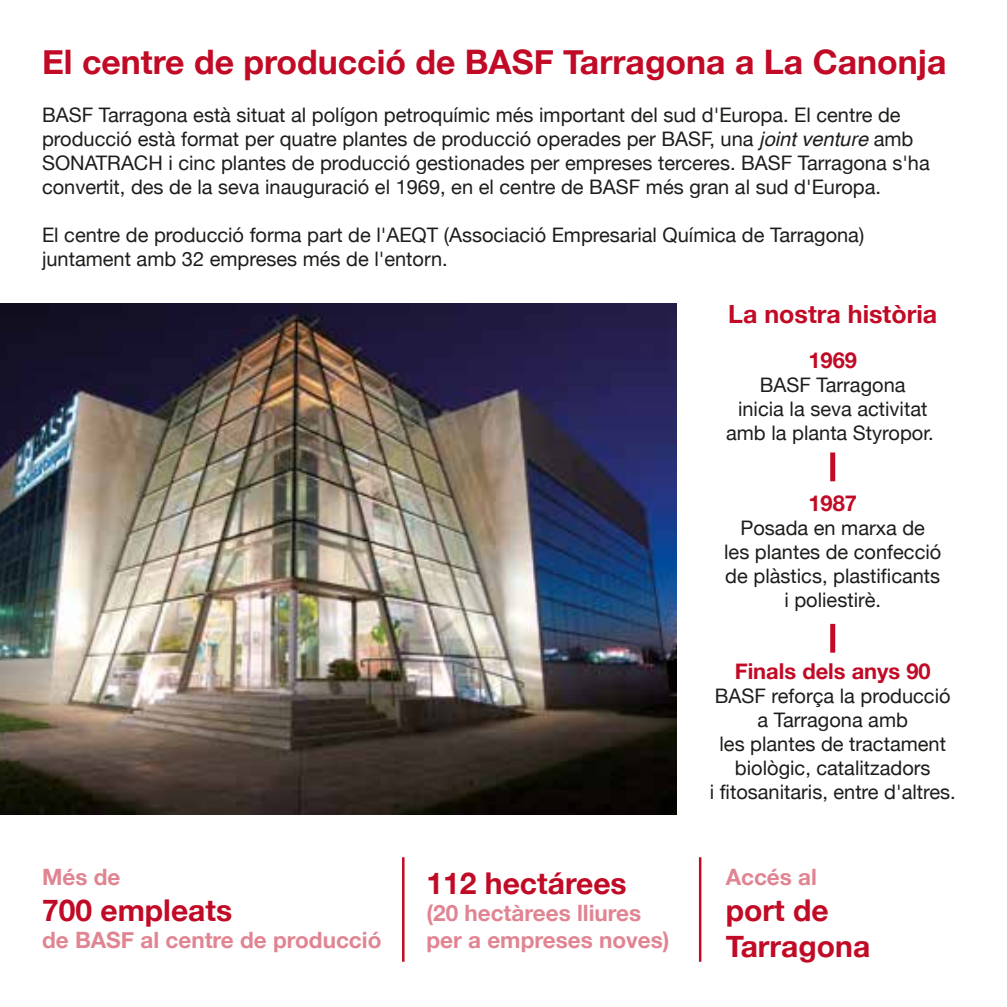
<style>
.page{position:relative;width:1007px;height:1007px;background:#fff}
.page>*{position:absolute;margin:0;border:0;box-sizing:border-box;transform-origin:0 0}
.t1{font:700 33.75px "Helvetica Neue";color:#c10a25}
.t2{font:700 30px/36px "Helvetica Neue";color:#c10a25}
.t3{font:700 25px "Helvetica Neue";color:#c10a25}
.t4{font:700 22.5px/27px "Helvetica Neue";color:rgb(193 10 37/.5)}
.t5{font:700 21.75px "Helvetica Neue";color:#c10a25}
.t6{font:20px/24px "Helvetica Neue";color:#1d1d1b;text-align:center}
.s1{font-family:"Helvetica";font-style:italic}
</style>
<div class="page">
<img style="left:0;top:303px;width:676px;height:510px">
<hr style="left:402px;top:857px;width:2px;height:104px;background:#c10a25">
<hr style="left:698px;top:857px;width:3px;height:104px;background:#c10a25">
<div style="left:830px;top:452px;width:5px;height:29px;background:#c10a25"></div>
<div style="left:830px;top:623px;width:5px;height:29px;background:#c10a25"></div>
<h1 class="t1" style="left:42px;top:36px;width:905px">El centre de producció de BASF Tarragona a La Canonja</h1>
<p class="t6" style="left:42px;top:104px;width:889px;text-align:left">BASF Tarragona està situat al polígon petroquímic més important del sud d'Europa. El centre de producció està format per quatre plantes de producció operades per BASF, una <span class="s1">joint venture</span> amb SONATRACH i cinc plantes de producció gestionades per empreses terceres. BASF Tarragona s'ha convertit, des de la seva inauguració el 1969, en el centre de BASF més gran al sud d'Europa.</p>
<p class="t6" style="left:42px;top:224px;width:823px;text-align:left">El centre de producció forma part de l'AEQT (Associació Empresarial Química de Tarragona) juntament amb 32 empreses més de l'entorn.</p>
<p class="t3" style="left:728px;top:295px;width:210px">La nostra història</p>
<p class="t5" style="left:808px;top:343px;width:50px">1969</p>
<p class="t6" style="left:726px;top:374px;width:209px">BASF Tarragona<br>inicia la seva activitat amb la planta Styropor.</p>
<p class="t5" style="left:808px;top:486px;width:50px">1987</p>
<p class="t6" style="left:724px;top:517px;width:219px">Posada en marxa de<br>les plantes de confecció de plàstics, plastificants i poliestirè.</p>
<p class="t4" style="left:42px;top:864px;width:80px">Més de</p>
<h2 class="t2" style="left:42px;top:893px;width:191px">700 empleats</h2>
<p class="t4" style="left:42px;top:927px;width:341px">de BASF al centre de producció</p>
<h2 class="t2" style="left:426px;top:866px;width:202px">112 hectárees</h2>
<p class="t4" style="left:426px;top:900px;width:244px">(20 hectàrees lliures per a empreses noves)</p>
<p class="t5" style="left:734px;top:653px;width:197px">Finals dels anys 90</p>
<p class="t6" style="left:709px;top:684px;width:247px">BASF reforça la producció a Tarragona amb<br>les plantes de tractament biològic, catalitzadors<br>i fitosanitaris, entre d'altres.</p>
<p class="t4" style="left:725px;top:864px;width:93px">Accés al</p>
<h2 class="t2" style="left:725px;top:893px;width:146px">port de<br>Tarragona</h2>
</div>
